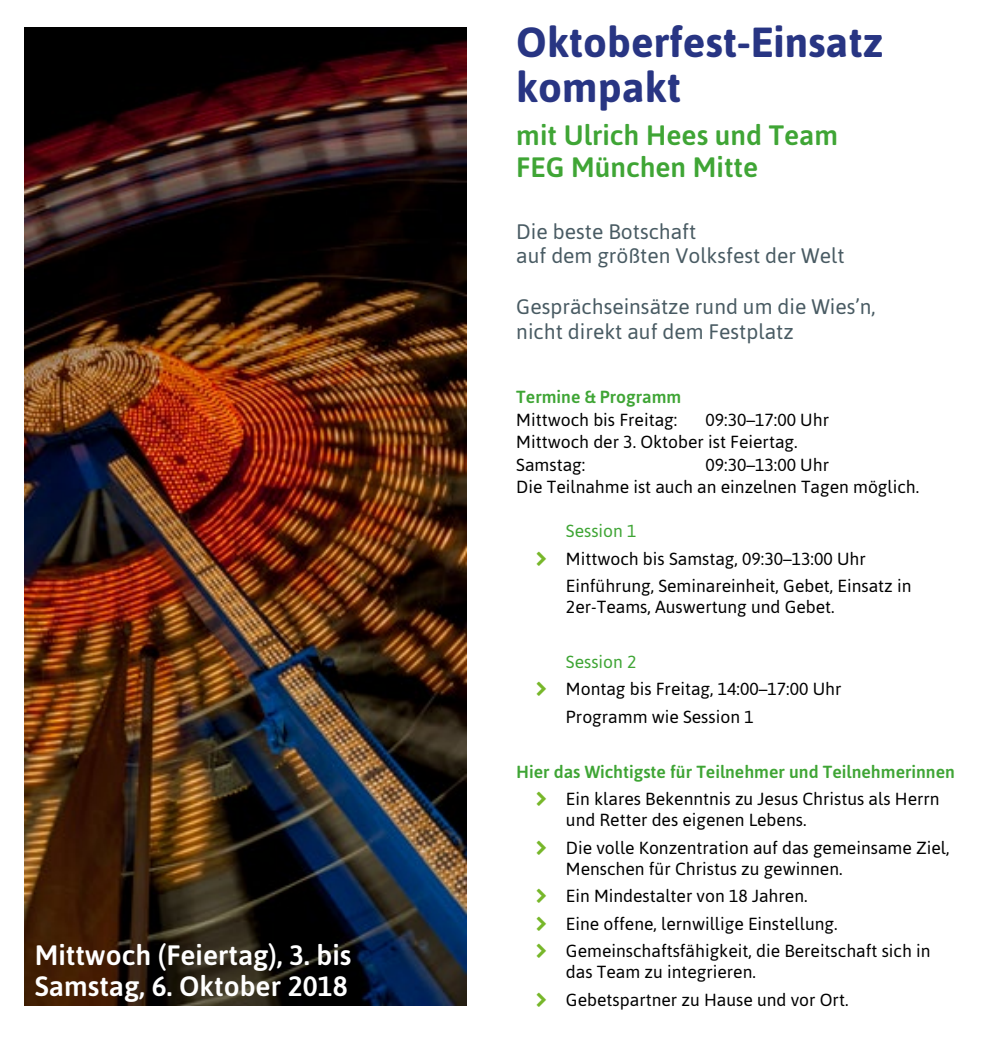
<style>
.page{position:relative;width:983px;height:1042px;background:#fff}
.page>*{position:absolute;margin:0;border:0;box-sizing:border-box;transform-origin:0 0}
.h1_black{font:700 42px/45.5px "Asap";color:#283583}
.t1{font:500 28px/31.5px "Asap";color:#fff}
.h2_black{font:500 28px/31.5px "Asap";color:#3fa535}
.h1_sub_grau{font:21px/24.5px "Asap";color:#495b63}
.inset{font:17.5px/21px "Asap";color:#000}
.t2{font:500 17.5px "Asap";color:#3fa535}
.t3{font:17.5px "Asap";color:#3fa535}
</style>
<div class="page">
<img style="left:25px;top:27px;width:441px;height:979px">
<p class="t1" style="left:35px;top:938px;width:318px">Mittwoch (Feiertag), 3. bis<br>Samstag, 6. Oktober 2018</p>
<p class="h1_black" style="left:516px;top:18px;width:368px">Oktoberfest-Einsatz kompakt</p>
<p class="h2_black" style="left:516px;top:119px;width:323px">mit Ulrich Hees und Team<br>FEG München Mitte</p>
<p class="h1_sub_grau" style="left:516px;top:218px;width:329px">Die beste Botschaft<br>auf dem größten Volksfest der Welt</p>
<p class="h1_sub_grau" style="left:516px;top:294px;width:361px">Gesprächseinsätze rund um die Wies’n, nicht direkt auf dem Festplatz</p>
<p class="t2" style="left:516px;top:385px;width:166px">Termine &amp; Programm</p>
<p class="inset" style="left:516px;top:408px;width:162px">Mittwoch bis Freitag:</p>
<p class="inset" style="left:705px;top:408px;width:125px">09:30–17:00 Uhr</p>
<p class="inset" style="left:516px;top:431px;width:283px">Mittwoch der 3. Oktober ist Feiertag.</p>
<p class="inset" style="left:516px;top:454px;width:70px">Samstag:</p>
<p class="inset" style="left:705px;top:454px;width:125px">09:30–13:00 Uhr</p>
<p class="inset" style="left:516px;top:476px;width:404px">Die Teilnahme ist auch an einzelnen Tagen möglich.</p>
<p class="t3" style="left:566px;top:519px;width:72px">Session 1</p>
<p class="inset" style="left:566px;top:547px;width:301px">Mittwoch bis Samstag, 09:30–13:00 Uhr</p>
<p class="inset" style="left:566px;top:575px;width:347px">Einführung, Seminareinheit, Gebet, Einsatz in<br>2er-Teams, Auswertung und Gebet.</p>
<p class="t3" style="left:566px;top:650px;width:72px">Session 2</p>
<p class="inset" style="left:566px;top:678px;width:277px">Montag bis Freitag, 14:00–17:00 Uhr</p>
<p class="inset" style="left:566px;top:706px;width:189px">Programm wie Session 1</p>
<p class="t2" style="left:516px;top:760px;width:440px">Hier das Wichtigste für Teilnehmer und Teilnehmerinnen</p>
<p class="inset" style="left:566px;top:788px;width:375px">Ein klares Bekenntnis zu Jesus Christus als Herrn und Retter des eigenen Lebens.</p>
<p class="inset" style="left:566px;top:836px;width:385px">Die volle Konzentration auf das gemeinsame Ziel,<br>Menschen für Christus zu gewinnen.</p>
<p class="inset" style="left:566px;top:885px;width:243px">Ein Mindestalter von 18 Jahren.</p>
<p class="inset" style="left:566px;top:912px;width:273px">Eine offene, lernwillige Einstellung.</p>
<p class="inset" style="left:566px;top:940px;width:366px">Gemeinschaftsfähigkeit, die Bereitschaft sich in das Team zu integrieren.</p>
<p class="inset" style="left:566px;top:988px;width:284px">Gebetspartner zu Hause und vor Ort.</p>
</div>
